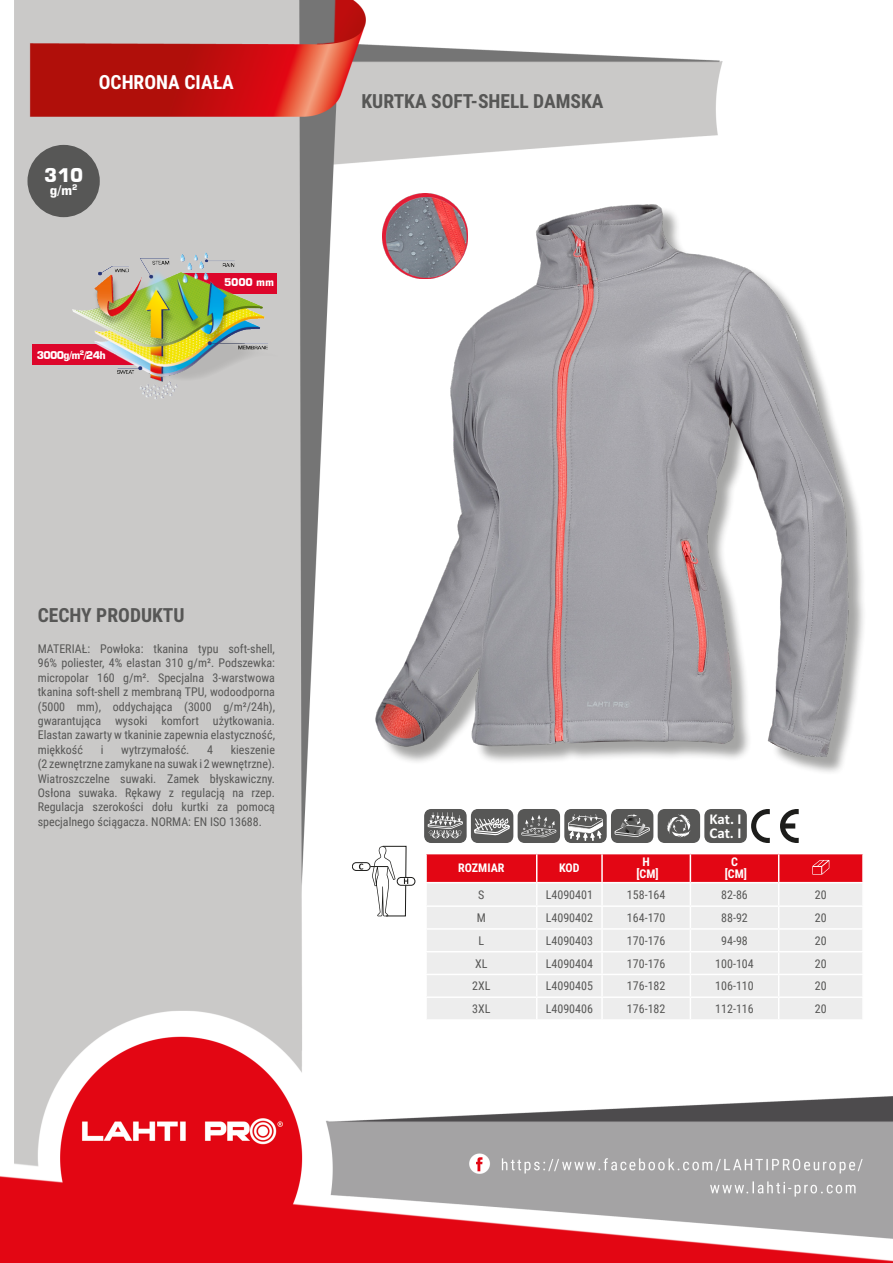
<style>
.page{position:relative;width:893px;height:1263px;background:#fff}
.page>*{position:absolute;margin:0;border:0;box-sizing:border-box;transform-origin:0 0}
.Lewo_bez_dzielenia{font:700 19.5px "Roboto Condensed";color:#575756}
.MateriaĹ__CECHY{font:700 19.5px "Roboto Condensed";color:#575756}
.Center{font:700 19.5px "Roboto Condensed";color:#fff}
.t1{font:700 18.75px "Square 721 BT";color:#fff}
.t2{font:700 15px/13.8px "Calibri Profix";color:#fff}
.t3{font:700 13.05px "Square 721 BT";color:#fff}
.Opisy{font:12px/14.4px "Roboto Condensed";color:#575756;text-align:justify}
.Center-2{font:12px "Roboto Condensed";color:#575756}
.Indeks{font:12px "Roboto Condensed";color:#575756}
.Tabelka_nagĹ_Ăłwek{font:700 12px "Roboto Condensed";color:#fff}
.Ĺšrodek__wymuszenie{font:700 12px "Roboto Condensed";color:#fff}
.Ĺšrodek_bez_dzieleni{font:700 12px "Roboto Condensed";color:#fff}
.t4{font:700 10.5px "Square 721 BT";letter-spacing:-.06em;color:#fff}
</style>
<div class="page">
<img style="left:0;top:0;width:893px;height:1263px">
<div style="left:27px;top:145px;width:73px;height:72px;background:#575756;border-radius:50%"></div>
<div style="left:379px;top:207px;width:488px;height:568px;background:#1d1d1b;opacity:.4"></div>
<img style="left:376px;top:204px;width:473px;height:553px">
<div style="left:352px;top:862px;width:18px;height:9px;background:#fff;border:1px solid #1d1d1b;border-radius:4px"></div>
<svg style="left:359px;top:863px;width:4px;height:6px"></svg>
<svg style="left:397px;top:877px;width:18px;height:8px"></svg>
<svg style="left:370px;top:846px;width:38px;height:70px"></svg>
<hr style="left:425px;top:854px;width:2px;height:28px;background:#fff">
<hr style="left:425px;top:883px;width:2px;height:22px;background:#fff">
<hr style="left:425px;top:907px;width:2px;height:21px;background:#fff">
<hr style="left:425px;top:930px;width:2px;height:21px;background:#fff">
<hr style="left:425px;top:952px;width:2px;height:22px;background:#fff">
<hr style="left:425px;top:975px;width:2px;height:21px;background:#fff">
<hr style="left:425px;top:998px;width:2px;height:21px;background:#fff">
<hr style="left:862px;top:854px;width:2px;height:28px;background:#fff">
<hr style="left:862px;top:883px;width:2px;height:22px;background:#fff">
<hr style="left:862px;top:907px;width:2px;height:21px;background:#fff">
<hr style="left:862px;top:930px;width:2px;height:21px;background:#fff">
<hr style="left:862px;top:952px;width:2px;height:22px;background:#fff">
<hr style="left:862px;top:975px;width:2px;height:21px;background:#fff">
<hr style="left:862px;top:998px;width:2px;height:21px;background:#fff">
<hr style="left:425px;top:853px;width:112px;height:1px;background:#fff">
<hr style="left:779px;top:853px;width:85px;height:1px;background:#fff">
<hr style="left:425px;top:882px;width:112px;height:1px;background:#fff">
<hr style="left:779px;top:882px;width:85px;height:1px;background:#fff">
<hr style="left:425px;top:905px;width:112px;height:2px;background:#fff">
<hr style="left:779px;top:905px;width:85px;height:2px;background:#fff">
<hr style="left:425px;top:928px;width:112px;height:2px;background:#fff">
<hr style="left:779px;top:928px;width:85px;height:2px;background:#fff">
<hr style="left:425px;top:951px;width:112px;height:1px;background:#fff">
<hr style="left:779px;top:951px;width:85px;height:1px;background:#fff">
<hr style="left:425px;top:974px;width:112px;height:1px;background:#fff">
<hr style="left:779px;top:974px;width:85px;height:1px;background:#fff">
<hr style="left:425px;top:996px;width:112px;height:2px;background:#fff">
<hr style="left:779px;top:996px;width:85px;height:2px;background:#fff">
<hr style="left:425px;top:1019px;width:112px;height:2px;background:#fff">
<hr style="left:537px;top:1019px;width:65px;height:2px;background:#fff">
<hr style="left:602px;top:1019px;width:88px;height:2px;background:#fff">
<hr style="left:690px;top:1019px;width:89px;height:2px;background:#fff">
<hr style="left:779px;top:1019px;width:85px;height:2px;background:#fff">
<svg style="left:426px;top:853px;width:437px;height:166px;background:#ecc8cb"></svg>
<div style="left:425px;top:810px;width:41px;height:32px;background:#575756;border-radius:7px"></div>
<div style="left:424px;top:809px;width:43px;height:34px;border:2px solid #575756;border-radius:7px"></div>
<svg style="left:428px;top:812px;width:35px;height:27px"></svg>
<div style="left:472px;top:810px;width:41px;height:32px;background:#575756;border-radius:7px"></div>
<div style="left:471px;top:809px;width:42px;height:34px;border:2px solid #575756;border-radius:7px"></div>
<svg style="left:473px;top:817px;width:37px;height:19px"></svg>
<div style="left:518px;top:809px;width:42px;height:34px;background:#575756;border-radius:7px"></div>
<svg style="left:521px;top:815px;width:35px;height:22px"></svg>
<div style="left:565px;top:810px;width:41px;height:32px;background:#575756;border-radius:7px"></div>
<div style="left:564px;top:809px;width:43px;height:34px;border:2px solid #575756;border-radius:7px"></div>
<svg style="left:568px;top:814px;width:35px;height:27px"></svg>
<div style="left:611px;top:809px;width:42px;height:34px;background:#575756;border-radius:7px"></div>
<svg style="left:615px;top:814px;width:35px;height:23px"></svg>
<div style="left:658px;top:809px;width:42px;height:34px;background:#575756;border-radius:7px"></div>
<svg style="left:667px;top:814px;width:23px;height:24px"></svg>
<div style="left:704px;top:809px;width:43px;height:34px;background:#575756;border-radius:7px"></div>
<svg style="left:780px;top:809px;width:19px;height:34px"></svg>
<svg style="left:751px;top:809px;width:19px;height:34px"></svg>
<img style="left:383px;top:193px;width:85px;height:85px">
<div style="left:32px;top:344px;width:127px;height:21px;background:#dd062b"></div>
<img style="left:45px;top:252px;width:232px;height:148px">
<p class="Center" style="left:99px;top:69px;width:137px">OCHRONA CIAŁA</p>
<p class="t1" style="left:44px;top:163px;width:41px">310</p>
<p class="t3" style="left:50px;top:182px;width:29px">g/m<sup>2</sup></p>
<p class="t4" style="left:224px;top:276px;width:51px">5000 mm</p>
<p class="t4" style="left:37px;top:349px;width:71px">3000g/m<sup>2</sup>/24h</p>
<p class="Lewo_bez_dzielenia" style="left:361px;top:88px;width:244px">KURTKA SOFT-SHELL DAMSKA</p>
<p class="MateriaĹ__CECHY" style="left:38px;top:601px;width:148px">CECHY PRODUKTU</p>
<p class="Opisy" style="left:38px;top:641px;width:239px">MATERIAŁ: Powłoka: tkanina typu soft-shell, 96% poliester, 4% elastan 310 g/m². Podszewka: micropolar 160 g/m². Specjalna 3-warstwowa tkanina soft-shell z membraną TPU, wodoodporna (5000 mm), oddychająca (3000 g/m²/24h), gwarantująca wysoki komfort użytkowania.<br>Elastan zawarty w tkaninie zapewnia elastyczność, miękkość</p>
<p class="Opisy" style="left:38px;top:742px;width:239px;text-indent:193px">kieszenie (2 zewnętrzne zamykane na suwak i 2 wewnętrzne).<br>Wiatroszczelne suwaki. Zamek błyskawiczny.<br>Osłona suwaka. Rękawy z regulacją na rzep.<br>Regulacja szerokości dołu kurtki za pomocą specjalnego ściągacza. NORMA: EN ISO 13688.</p>
<p class="Opisy" style="left:101px;top:742px;width:4px">i</p>
<p class="Opisy" style="left:121px;top:742px;width:70px">wytrzymałość.</p>
<p class="Opisy" style="left:207px;top:742px;width:7px">4</p>
<p class="Tabelka_nagĹ_Ăłwek" style="left:458px;top:860px;width:48px">ROZMIAR</p>
<p class="Tabelka_nagĹ_Ăłwek" style="left:559px;top:860px;width:22px">KOD</p>
<p class="Ĺšrodek_bez_dzieleni" style="left:642px;top:854px;width:9px">H</p>
<p class="Ĺšrodek__wymuszenie" style="left:636px;top:866px;width:24px">[CM]</p>
<p class="t2" style="left:709px;top:811px;width:34px">Kat. I<br>Cat. I</p>
<p class="Ĺšrodek_bez_dzieleni" style="left:731px;top:854px;width:8px">C</p>
<p class="Ĺšrodek__wymuszenie" style="left:725px;top:866px;width:24px">[CM]</p>
<p class="Center-2" style="left:478px;top:886px;width:8px">S</p>
<p class="Indeks" style="left:546px;top:886px;width:49px">L4090401</p>
<p class="Center-2" style="left:627px;top:886px;width:40px">158-164</p>
<p class="Center-2" style="left:721px;top:886px;width:28px">82-86</p>
<p class="Center-2" style="left:815px;top:886px;width:13px">20</p>
<p class="Center-2" style="left:477px;top:909px;width:11px">M</p>
<p class="Indeks" style="left:546px;top:909px;width:49px">L4090402</p>
<p class="Center-2" style="left:627px;top:909px;width:40px">164-170</p>
<p class="Center-2" style="left:721px;top:909px;width:28px">88-92</p>
<p class="Center-2" style="left:815px;top:909px;width:13px">20</p>
<p class="Center-2" style="left:479px;top:932px;width:7px">L</p>
<p class="Indeks" style="left:546px;top:932px;width:49px">L4090403</p>
<p class="Center-2" style="left:627px;top:932px;width:40px">170-176</p>
<p class="Center-2" style="left:721px;top:932px;width:28px">94-98</p>
<p class="Center-2" style="left:815px;top:932px;width:13px">20</p>
<p class="Center-2" style="left:475px;top:955px;width:14px">XL</p>
<p class="Indeks" style="left:546px;top:955px;width:49px">L4090404</p>
<p class="Center-2" style="left:627px;top:955px;width:40px">170-176</p>
<p class="Center-2" style="left:715px;top:955px;width:40px">100-104</p>
<p class="Center-2" style="left:815px;top:955px;width:13px">20</p>
<p class="Center-2" style="left:472px;top:978px;width:20px">2XL</p>
<p class="Indeks" style="left:546px;top:978px;width:49px">L4090405</p>
<p class="Center-2" style="left:627px;top:978px;width:40px">176-182</p>
<p class="Center-2" style="left:715px;top:978px;width:40px">106-110</p>
<p class="Center-2" style="left:815px;top:978px;width:13px">20</p>
<p class="Center-2" style="left:472px;top:1000px;width:20px">3XL</p>
<p class="Indeks" style="left:546px;top:1000px;width:49px">L4090406</p>
<p class="Center-2" style="left:627px;top:1000px;width:40px">176-182</p>
<p class="Center-2" style="left:715px;top:1000px;width:40px">112-116</p>
<p class="Center-2" style="left:815px;top:1000px;width:13px">20</p>
</div>
